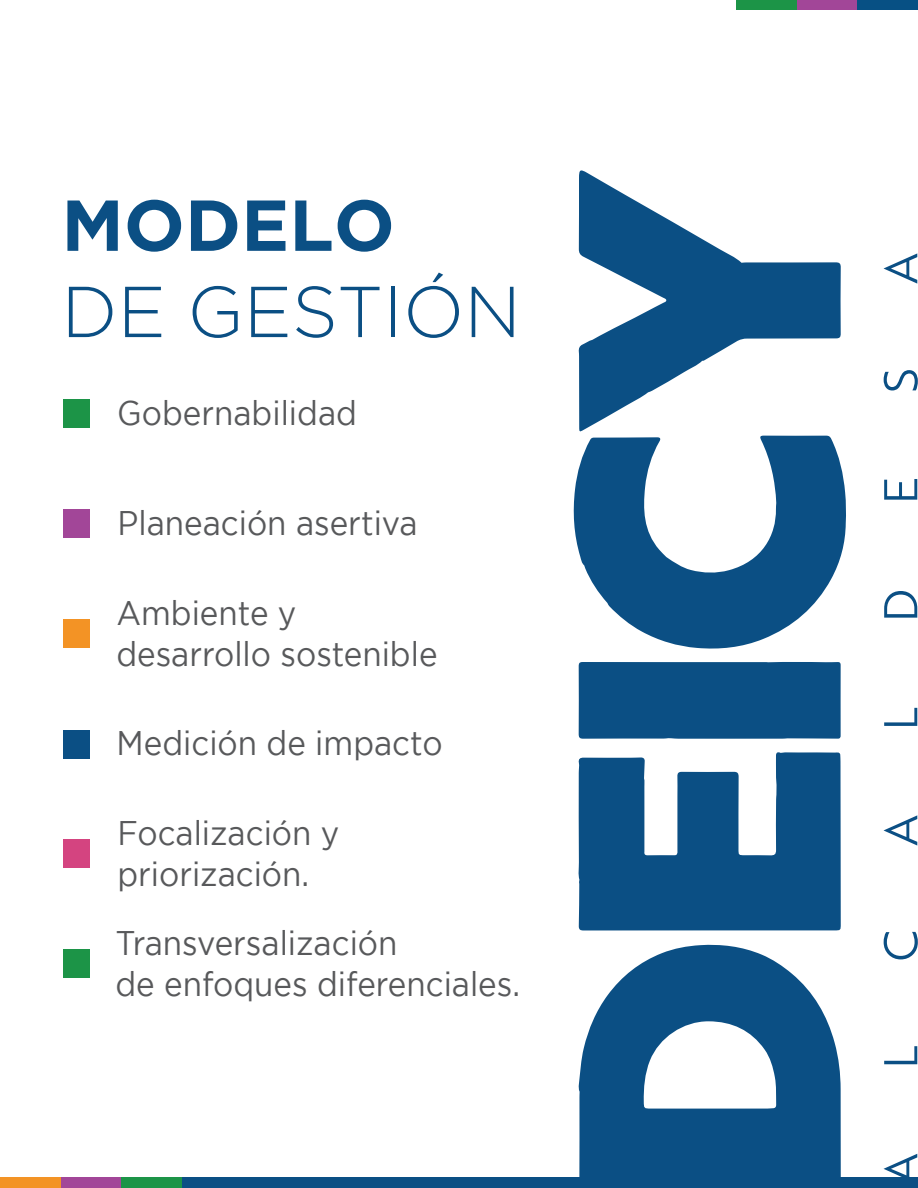
<style>
.page{position:relative;width:918px;height:1188px;background:#fff}
.page>*{position:absolute;margin:0;border:0;box-sizing:border-box;transform-origin:0 0}
.t1{font:300 71.85px "Gotham";color:#0b4f84}
.t2{font:700 71.85px "Gotham";color:#0b4f84}
.t3{font:34.05px/41px "Gotham";color:#58595b;scale:.92 1}
</style>
<div class="page">
<svg style="left:579px;top:944px;width:262px;height:233px;fill:#0b4f84"></svg>
<div style="left:579px;top:662px;width:262px;height:77px;background:#0b4f84"></div>
<svg style="left:573px;top:436px;width:273px;height:213px;fill:#0b4f84"></svg>
<svg style="left:578px;top:752px;width:263px;height:178px;fill:#0b4f84"></svg>
<svg style="left:579px;top:170px;width:262px;height:262px"></svg>
<svg style="left:884px;top:1154px;width:33px;height:23px"></svg>
<svg style="left:884px;top:1046px;width:33px;height:18px"></svg>
<svg style="left:884px;top:932px;width:34px;height:27px"></svg>
<svg style="left:884px;top:815px;width:33px;height:31px"></svg>
<svg style="left:884px;top:708px;width:33px;height:18px"></svg>
<svg style="left:884px;top:591px;width:33px;height:27px"></svg>
<svg style="left:884px;top:479px;width:33px;height:21px"></svg>
<svg style="left:884px;top:370px;width:34px;height:20px"></svg>
<svg style="left:884px;top:253px;width:33px;height:31px"></svg>
<div style="left:0;top:1177px;width:918px;height:11px;background:#0b4f84"></div>
<div style="left:61px;top:1177px;width:60px;height:11px;background:#a24698"></div>
<div style="left:121px;top:1177px;width:61px;height:11px;background:#1c9447"></div>
<div style="left:0;top:1177px;width:61px;height:11px;background:#f39325"></div>
<div style="left:63px;top:399px;width:27px;height:29px;background:#1c9447"></div>
<div style="left:63px;top:509px;width:27px;height:29px;background:#a24698"></div>
<div style="left:63px;top:619px;width:27px;height:29px;background:#f39325"></div>
<div style="left:63px;top:730px;width:27px;height:29px;background:#0b4f84"></div>
<div style="left:63px;top:839px;width:27px;height:29px;background:#d44480"></div>
<div style="left:63px;top:949px;width:27px;height:29px;background:#1c9447"></div>
<div style="left:797px;top:0;width:60px;height:10px;background:#a24698"></div>
<div style="left:736px;top:0;width:61px;height:10px;background:#1c9447"></div>
<div style="left:857px;top:0;width:61px;height:10px;background:#075084"></div>
<h1 class="t2" style="left:61px;top:184px;width:335px">MODELO</h1>
<h1 class="t1" style="left:61px;top:273px;width:461px">DE GESTIÓN</h1>
<p class="t3" style="left:117px;top:392px;width:262px">Gobernabilidad</p>
<p class="t3" style="left:118px;top:502px;width:328px">Planeación asertiva</p>
<p class="t3" style="left:116px;top:592px;width:351px">Ambiente y desarrollo sostenible</p>
<p class="t3" style="left:117px;top:722px;width:356px">Medición de impacto</p>
<p class="t3" style="left:117px;top:812px;width:243px">Focalización y priorización.</p>
<p class="t3" style="left:115px;top:922px;width:441px">Transversalización<br>de enfoques diferenciales.</p>
</div>
